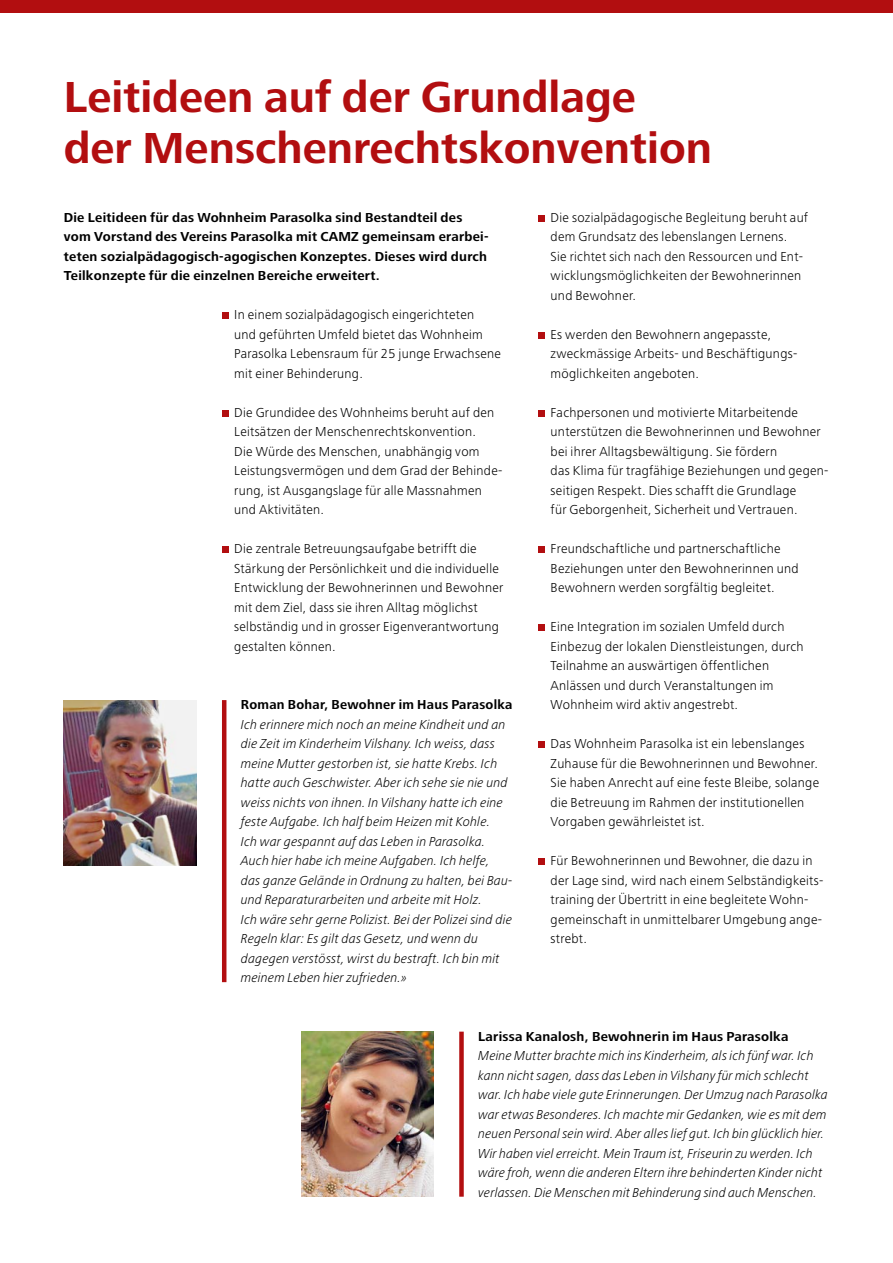
<style>
.page{position:relative;width:893px;height:1263px;background:#fff}
.page>*{position:absolute;margin:0;border:0;box-sizing:border-box;transform-origin:0 0}
.t1{font:700 45px/51px "Frutiger Next LT";color:#b20e10}
.t2{font:300 13.5px/19.5px "Frutiger Next LT";letter-spacing:.02em;color:#000}
.t3{font:italic 300 13.5px/19.5px "Frutiger Next LT";letter-spacing:.01em;color:#000}
.t4{font:700 13.5px/19.5px "Frutiger Next LT";letter-spacing:.02em;color:#000}
</style>
<div class="page">
<svg style="left:222px;top:313px;width:6px;height:6px"></svg>
<div style="left:222px;top:410px;width:6px;height:7px;background:#b20e10"></div>
<svg style="left:222px;top:547px;width:6px;height:6px"></svg>
<div style="left:538px;top:215px;width:7px;height:7px;background:#b20e10"></div>
<div style="left:538px;top:332px;width:7px;height:7px;background:#b20e10"></div>
<div style="left:538px;top:410px;width:7px;height:7px;background:#b20e10"></div>
<div style="left:538px;top:547px;width:7px;height:6px;background:#b20e10"></div>
<div style="left:538px;top:625px;width:7px;height:6px;background:#b20e10"></div>
<div style="left:538px;top:742px;width:7px;height:6px;background:#b20e10"></div>
<div style="left:538px;top:859px;width:7px;height:6px;background:#b20e10"></div>
<div style="left:0;top:0;width:893px;height:13px;background:#b20e10"></div>
<div style="left:459px;top:1032px;width:5px;height:165px;background:#b20e10"></div>
<hr style="left:222px;top:700px;width:4px;height:282px;background:#b20e10">
<img style="left:301px;top:1032px;width:133px;height:165px">
<img style="left:64px;top:700px;width:132px;height:165px">
<h1 class="t1" style="left:64px;top:72px;width:650px">Leitideen auf der Grundlage der Menschenrechtskonvention</h1>
<p class="t4" style="left:64px;top:207px;width:426px">Die Leitideen für das Wohnheim Parasolka sind Bestandteil des vom Vorstand des Vereins Parasolka mit CAMZ gemeinsam erarbei&shy;teten sozialpädagogisch-agogischen Konzeptes. Dieses wird durch Teilkonzepte für die einzelnen Bereiche erweitert.</p>
<p class="t2" style="left:234px;top:305px;width:268px">In einem sozialpädagogisch eingerichteten<br>und geführten Umfeld bietet das Wohnheim Parasolka Lebensraum für 25 junge Erwachsene mit einer Behinderung.</p>
<p class="t2" style="left:234px;top:402px;width:270px">Die Grundidee des Wohnheims beruht auf den Leitsätzen der Menschenrechtskonvention.<br>Die Würde des Menschen, unabhängig vom Leistungsvermögen und dem Grad der Behinde&shy;rung, ist Ausgangslage für alle Massnahmen und Aktivitäten.</p>
<p class="t2" style="left:234px;top:539px;width:271px">Die zentrale Betreuungsaufgabe betrifft die Stärkung der Persönlichkeit und die individuelle Entwicklung der Bewohnerinnen und Bewohner mit dem Ziel, dass sie ihren Alltag möglichst selbständig und in grosser Eigenverantwortung gestalten können.</p>
<p class="t4" style="left:241px;top:695px;width:273px">Roman Bohar, Bewohner im Haus Parasolka</p>
<p class="t3" style="left:241px;top:714px;width:273px">Ich erinnere mich noch an meine Kindheit und an die Zeit im Kinderheim Vilshany. Ich weiss, dass meine Mutter gestorben ist, sie hatte Krebs. Ich hatte auch Geschwister. Aber ich sehe sie nie und weiss nichts von ihnen. In Vilshany hatte ich eine feste Aufgabe. Ich half beim Heizen mit Kohle.<br>Ich war gespannt auf das Leben in Parasolka.<br>Auch hier habe ich meine Aufgaben. Ich helfe, das ganze Gelände in Ordnung zu halten, bei Bau&shy;und Reparaturarbeiten und arbeite mit Holz.<br>Ich wäre sehr gerne Polizist. Bei der Polizei sind die Regeln klar: Es gilt das Gesetz, und wenn du dagegen verstösst, wirst du bestraft. Ich bin mit meinem Leben hier zufrieden.»</p>
<p class="t2" style="left:551px;top:207px;width:259px">Die sozialpädagogische Begleitung beruht auf dem Grundsatz des lebenslangen Lernens.<br>Sie richtet sich nach den Ressourcen und Ent&shy;wicklungsmöglichkeiten der Bewohnerinnen und Bewohner.</p>
<p class="t2" style="left:551px;top:324px;width:247px">Es werden den Bewohnern angepasste, zweckmässige Arbeits- und Beschäftigungs&shy;möglichkeiten angeboten.</p>
<p class="t2" style="left:551px;top:402px;width:279px">Fachpersonen und motivierte Mitarbeitende unterstützen die Bewohnerinnen und Bewohner bei ihrer Alltagsbewältigung. Sie fördern<br>das Klima für tragfähige Beziehungen und gegen&shy;seitigen Respekt. Dies schafft die Grundlage<br>für Geborgenheit, Sicherheit und Vertrauen.</p>
<p class="t2" style="left:551px;top:539px;width:250px">Freundschaftliche und partnerschaftliche<br>Beziehungen unter den Bewohnerinnen und<br>Bewohnern werden sorgfältig begleitet.</p>
<p class="t2" style="left:551px;top:617px;width:255px">Eine Integration im sozialen Umfeld durch Einbezug der lokalen Dienstleistungen, durch Teilnahme an auswärtigen öffentlichen Anlässen und durch Veranstaltungen im Wohnheim wird aktiv angestrebt.</p>
<p class="t2" style="left:551px;top:734px;width:270px">Das Wohnheim Parasolka ist ein lebenslanges Zuhause für die Bewohnerinnen und Bewohner.<br>Sie haben Anrecht auf eine feste Bleibe, solange die Betreuung im Rahmen der institutionellen Vorgaben gewährleistet ist.</p>
<p class="t2" style="left:551px;top:851px;width:274px">Für Bewohnerinnen und Bewohner, die dazu in der Lage sind, wird nach einem Selbständigkeits&shy;training der Übertritt in eine begleitete Wohn&shy;gemeinschaft in unmittelbarer Umgebung ange&shy;strebt.</p>
<p class="t4" style="left:478px;top:1026px;width:312px">Larissa Kanalosh, Bewohnerin im Haus Parasolka</p>
<p class="t3" style="left:478px;top:1046px;width:351px">Meine Mutter brachte mich ins Kinderheim, als ich fünf war. Ich kann nicht sagen, dass das Leben in Vilshany für mich schlecht war. Ich habe viele gute Erinnerungen. Der Umzug nach Parasolka war etwas Besonderes. Ich machte mir Gedanken, wie es mit dem neuen Personal sein wird. Aber alles lief gut. Ich bin glücklich hier.<br>Wir haben viel erreicht. Mein Traum ist, Friseurin zu werden. Ich wäre froh, wenn die anderen Eltern ihre behinderten Kinder nicht verlassen. Die Menschen mit Behinderung sind auch Menschen.</p>
</div>
